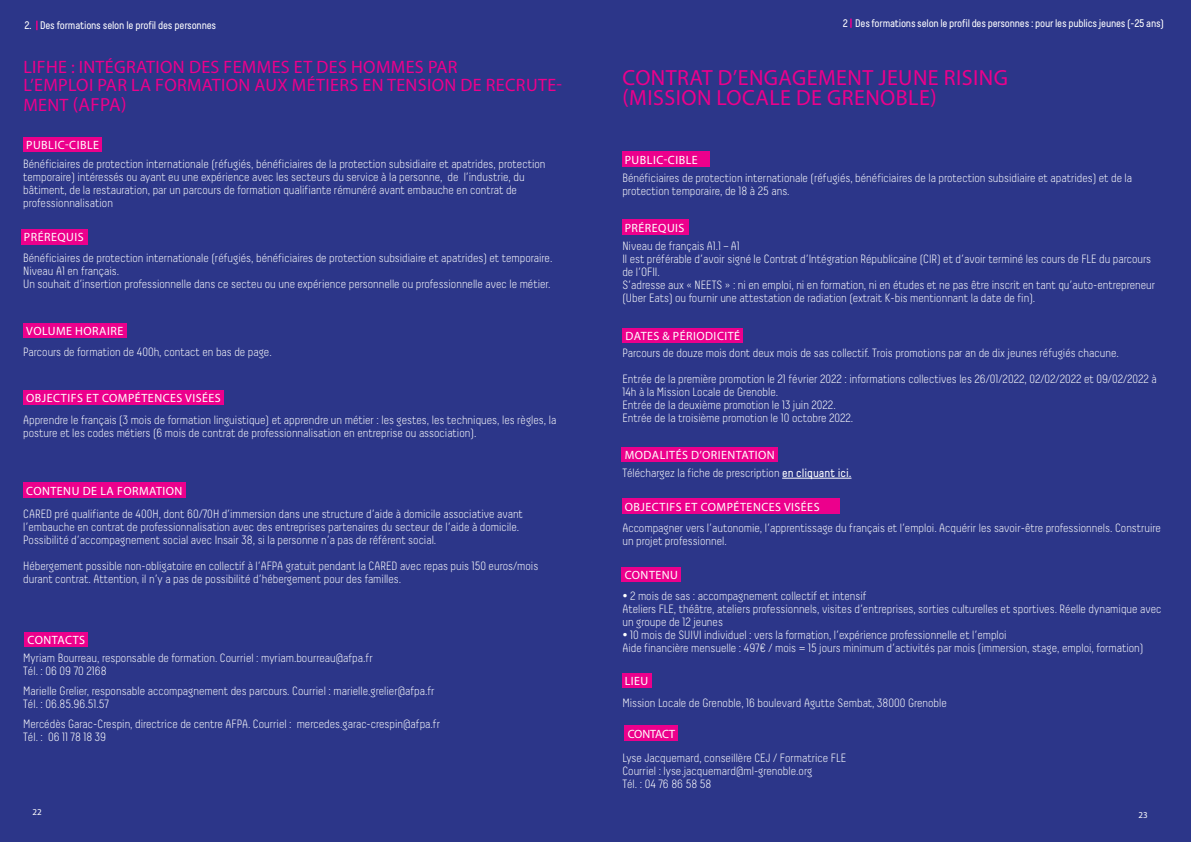
<style>
.page{position:relative;width:1191px;height:842px;background:#fff}
.page>*{position:absolute;margin:0;border:0;box-sizing:border-box;transform-origin:0 0}
.t1{font:22px "Myriad Pro";letter-spacing:.02em;color:#ec008c}
.t2{font:19px "Myriad Pro";color:#ec008c}
.t3{font:18px/18px "Myriad Pro";letter-spacing:.02em;color:#ec008c}
.t4{font:300 12px/13px "Decima";color:#fff}
.t5{font:12px "Myriad Pro";letter-spacing:.04em;color:#fff}
.t6{font:12px "Myriad Pro";letter-spacing:-.015em;color:#fff}
.t7{font:11px "Decima";letter-spacing:-.02em;color:#fff}
.t8{font:9px "Myriad Pro";color:#fff}
.s1{font-weight:400}
</style>
<div class="page">
<div style="left:587px;top:0;width:604px;height:842px;background:#2c3689"></div>
<hr style="left:782px;top:478px;width:69px;height:1px;background:#fff">
<div style="left:622px;top:447px;width:156px;height:15px;background:#ec008c"></div>
<div style="left:622px;top:499px;width:217px;height:15px;background:#ec008c"></div>
<div style="left:622px;top:673px;width:29px;height:14px;background:#ec008c"></div>
<div style="left:625px;top:726px;width:53px;height:15px;background:#ec008c"></div>
<div style="left:622px;top:328px;width:121px;height:15px;background:#ec008c"></div>
<div style="left:622px;top:152px;width:87px;height:15px;background:#ec008c"></div>
<div style="left:622px;top:219px;width:67px;height:16px;background:#ec008c"></div>
<div style="left:622px;top:567px;width:59px;height:15px;background:#ec008c"></div>
<div style="left:0;top:0;width:604px;height:842px;background:#2c3689"></div>
<div style="left:23px;top:390px;width:201px;height:15px;background:#ec008c"></div>
<div style="left:25px;top:632px;width:63px;height:15px;background:#ec008c"></div>
<div style="left:23px;top:323px;width:103px;height:15px;background:#ec008c"></div>
<div style="left:21px;top:229px;width:67px;height:15px;background:#ec008c"></div>
<div style="left:23px;top:482px;width:163px;height:16px;background:#ec008c"></div>
<svg style="left:36px;top:21px;width:2px;height:9px"></svg>
<div style="left:23px;top:137px;width:79px;height:15px;background:#ec008c"></div>
<p class="t7" style="left:24px;top:19px;width:193px">2. Des formations selon le profil des personnes</p>
<h3 class="t3" style="left:23px;top:58px;width:435px">LI FHE : INTÉGRATION DES FEMMES ET DES HOMMES PAR<br>L’EMPLOI PAR LA FORMATION AUX MÉTIERS EN TENSION</h3>
<h3 class="t3" style="left:460px;top:76px;width:66px">DE RECRUTE</h3>
<h3 class="t3" style="left:556px;top:76px;width:7px">-</h3>
<h3 class="t3" style="left:23px;top:96px;width:13px">MENT</h3>
<h2 class="t2" style="left:73px;top:93px;width:55px">(AFPA)</h2>
<p class="t5" style="left:26px;top:138px;width:74px">PUBLIC-CIBLE</p>
<p class="t4" style="left:23px;top:158px;width:524px">Bénéficiaires de protection internationale (réfugiés, bénéficiaires de la protection subsidiaire et apatrides, protection temporaire) intéressés ou ayant eu une expérience avec les secteurs du service à la personne, de l’industrie, du bâtiment, de la restauration, par un parcours de formation qualifiante rémunéré avant embauche en contrat de professionnalisation</p>
<p class="t5" style="left:24px;top:230px;width:61px">PRÉREQUIS</p>
<p class="t4" style="left:23px;top:252px;width:531px">Bénéficiaires de protection internationale (réfugiés, bénéficiaires de protection subsidiaire et apatrides) et temporaire.<br>Niveau A1 en français.<br>Un souhait d’insertion professionnelle dans ce secteu ou une expérience personnelle ou professionnelle avec le métier.</p>
<p class="t5" style="left:26px;top:324px;width:99px">VOLUME HORAIRE</p>
<p class="t4" style="left:23px;top:346px;width:250px">Parcours de formation de 400h, contact en bas de page.</p>
<p class="t5" style="left:26px;top:391px;width:196px">OBJECTIFS ET COMPÉTENCES VISÉES</p>
<p class="t4" style="left:23px;top:414px;width:534px">Apprendre le français (3 mois de formation linguistique) et apprendre un métier : les gestes, les techniques, les règles, la posture et les codes métiers (6 mois de contrat de professionnalisation en entreprise ou association).</p>
<p class="t5" style="left:26px;top:483px;width:158px">CONTENU DE LA FORMATION</p>
<p class="t4" style="left:23px;top:508px;width:501px">CARED pré qualifiante de 400H, dont 60/70H d’immersion dans une structure d’aide à domicile associative avant l’embauche en contrat de professionnalisation avec des entreprises partenaires du secteur de l’aide à domicile.<br>Possibilité d’accompagnement social avec Insair 38, si la personne n’a pas de référent social.</p>
<p class="t4" style="left:23px;top:560px;width:516px">Hébergement possible non-obligatoire en collectif à l’AFPA gratuit pendant la CARED avec repas puis 150 euros/mois durant contrat. Attention, il n’y a pas de possibilité d’hébergement pour des familles.</p>
<p class="t5" style="left:28px;top:633px;width:59px">CONTACTS</p>
<p class="t4" style="left:23px;top:651px;width:351px">Myriam Bourreau, responsable de formation. Courriel : myriam.bourreau@afpa.fr<br>Tél. : 06 09 70 2168</p>
<p class="t4" style="left:23px;top:684px;width:413px">Marielle Grelier, responsable accompagnement des parcours. Courriel : marielle.grelier@afpa.fr<br>Tél. : 06.85.96.51.57</p>
<p class="t4" style="left:23px;top:717px;width:418px">Mercédès Garac-Crespin, directrice de centre AFPA. Courriel : mercedes.garac-crespin@afpa.fr<br>Tél. : 06 11 78 18 39</p>
<p class="t8" style="left:33px;top:807px;width:11px">22</p>
<p class="t7" style="left:843px;top:17px;width:323px">2 Des formations selon le profil des personnes : pour les publics jeunes (-25 ans)</p>
<h1 class="t1" style="left:622px;top:65px;width:27px">CONTRAT</h1>
<h1 class="t1" style="left:718px;top:65px;width:35px">D’ENGAGEMENT</h1>
<h1 class="t1" style="left:878px;top:65px;width:13px">JEUNE</h1>
<h1 class="t1" style="left:944px;top:65px;width:12px">RISING</h1>
<h1 class="t1" style="left:622px;top:85px;width:315px">(MISSION LOCALE DE GRENOBLE)</h1>
<p class="t5" style="left:625px;top:153px;width:75px">PUBLIC-CIBLE</p>
<p class="t4" style="left:622px;top:171px;width:511px">Bénéficiaires de protection internationale (réfugiés, bénéficiaires de la protection subsidiaire et apatrides) et de la protection temporaire, de 18 à 25 ans.</p>
<p class="t5" style="left:625px;top:220px;width:61px">PRÉREQUIS</p>
<p class="t4" style="left:622px;top:239px;width:534px">Niveau de français A1.1 – A1<br>Il est préférable d’avoir signé le Contrat d’Intégration Républicaine (CIR) et d’avoir terminé les cours de FLE du parcours de l’OFII.<br>S’adresse aux « NEETS » : ni en emploi, ni en formation, ni en études et ne pas être inscrit en tant qu’auto-entrepreneur (Uber Eats) ou fournir une attestation de radiation (extrait K-bis mentionnant la date de fin).</p>
<p class="t5" style="left:625px;top:328px;width:116px">DATES &amp; PÉRIODICITÉ</p>
<p class="t4" style="left:622px;top:340px;width:536px;line-height:26px">Parcours de douze mois dont deux mois de sas collectif. Trois promotions par an de dix jeunes réfugiés chacune.<br>Entrée de la première promotion le 21 février 2022 : informations collectives les 26/01/2022, 02/02/2022 et 09/02/2022 à</p>
<p class="t4" style="left:622px;top:385px;width:232px">14h à la Mission Locale de Grenoble.<br>Entrée de la deuxième promotion le 13 juin 2022.<br>Entrée de la troisième promotion le 10 octobre 2022.</p>
<p class="t5" style="left:625px;top:448px;width:85px">MODALITÉS D’ORIENTATION</p>
<p class="t4" style="left:622px;top:466px;width:231px">Téléchargez la fiche de prescription <span class="s1">en cliquant ici.</span></p>
<p class="t5" style="left:625px;top:500px;width:196px">OBJECTIFS ET COMPÉTENCES VISÉES</p>
<p class="t4" style="left:622px;top:521px;width:540px">Accompagner vers l’autonomie, l’apprentissage du français et l’emploi. Acquérir les savoir-être professionnels. Construire un projet professionnel.</p>
<p class="t5" style="left:625px;top:567px;width:55px">CONTENU</p>
<p class="t4" style="left:622px;top:589px;width:540px">• 2 mois de sas : accompagnement collectif et intensif<br>Ateliers FLE, théâtre, ateliers professionnels, visites d’entreprises, sorties culturelles et sportives. Réelle dynamique avec un groupe de 12 jeunes</p>
<p class="t4" style="left:622px;top:628px;width:522px">• 10 mois de SUIVI individuel : vers la formation, l’expérience professionnelle et l’emploi<br>Aide financière mensuelle : 497€ / mois = 15 jours minimum d’activités par mois (immersion, stage, emploi, formation)</p>
<p class="t5" style="left:625px;top:673px;width:7px">LIEU</p>
<p class="t4" style="left:622px;top:696px;width:326px">Mission Locale de Grenoble, 16 boulevard Agutte Sembat, 38000 Grenoble</p>
<p class="t6" style="left:628px;top:727px;width:49px">CONTACT</p>
<p class="t4" style="left:622px;top:751px;width:225px">Lyse Jacquemard, conseillère CEJ / Formatrice FLE<br>Courriel : lyse.jacquemard@ml-grenoble.org<br>Tél. : 04 76 86 58 58</p>
<p class="t8" style="left:1138px;top:810px;width:11px">23</p>
</div>
